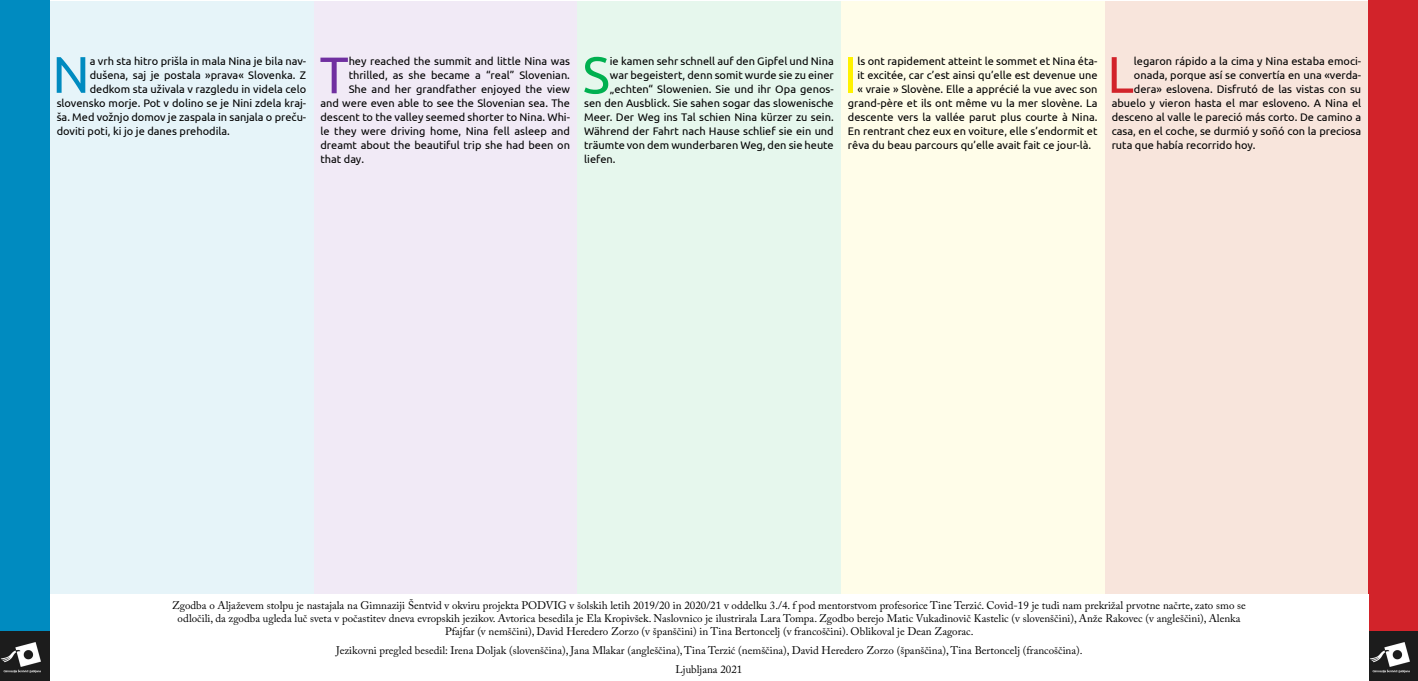
<style>
.page{position:relative;width:1418px;height:681px;background:#fff}
.page>*{position:absolute;margin:0;border:0;box-sizing:border-box;transform-origin:0 0}
.telo{font:51.4px "Ubuntu";color:#008bc0}
.telo-2{font:51.4px "Ubuntu";color:#7030a0}
.telo-3{font:51.4px "Ubuntu";color:#00b050}
.telo-4{font:51.4px "Ubuntu";color:#fff200}
.telo-5{font:51.4px "Ubuntu";color:#d2232a}
.telo-6{font:11px "Ubuntu";color:#000}
.t1{font:11px/13.2px "Adobe Caslon Pro";color:#000;text-align:center}
</style>
<div class="page">
<div style="left:1104px;top:1px;width:264px;height:679px;background:#f8e5dc"></div>
<div style="left:840px;top:1px;width:264px;height:679px;background:#fffde9"></div>
<div style="left:577px;top:0;width:263px;height:680px;background:#e6f7ed"></div>
<div style="left:313px;top:0;width:264px;height:680px;background:#f1eaf6"></div>
<div style="left:50px;top:1px;width:263px;height:679px;background:#e6f4f9"></div>
<div style="left:0;top:0;width:50px;height:680px;background:#008bc0"></div>
<div style="left:1368px;top:0;width:49px;height:680px;background:#d2232a"></div>
<img style="left:0;top:631px;width:50px;height:49px">
<img style="left:1368px;top:631px;width:49px;height:49px">
<div style="left:50px;top:593px;width:1318px;height:87px;background:#fff"></div>
<p class="telo" style="left:52px;top:43px;width:39px">N</p>
<p class="telo-6" style="left:90px;top:54px;width:218px">a vrh sta hitro prišla in mala Nina je bila nav-</p>
<p class="telo-6" style="left:90px;top:68px;width:218px">dušena, saj je postala »prava« Slovenka. Z</p>
<p class="telo-6" style="left:90px;top:82px;width:218px">dedkom sta uživala v razgledu in videla celo</p>
<p class="telo-6" style="left:57px;top:96px;width:251px">slovensko morje. Pot v dolino se je Nini zdela kraj-</p>
<p class="telo-6" style="left:57px;top:110px;width:251px">ša. Med vožnjo domov je zaspala in sanjala o preču-</p>
<p class="telo-6" style="left:57px;top:124px;width:175px">doviti poti, ki jo je danes prehodila.</p>
<p class="telo-2" style="left:319px;top:44px;width:31px">T</p>
<p class="telo-6" style="left:349px;top:55px;width:223px">hey reached the summit and little Nina was</p>
<p class="telo-6" style="left:349px;top:69px;width:223px">thrilled, as she became a “real” Slovenian.</p>
<p class="telo-6" style="left:349px;top:83px;width:223px">She and her grandfather enjoyed the view</p>
<p class="telo-6" style="left:320px;top:97px;width:251px">and were even able to see the Slovenian sea. The</p>
<p class="telo-6" style="left:320px;top:111px;width:251px">descent to the valley seemed shorter to Nina. Whi-</p>
<p class="telo-6" style="left:320px;top:125px;width:251px">le they were driving home, Nina fell asleep and</p>
<p class="telo-6" style="left:320px;top:139px;width:251px">dreamt about the beautiful trip she had been on</p>
<p class="telo-6" style="left:320px;top:153px;width:45px">that day.</p>
<p class="telo-3" style="left:582px;top:44px;width:29px">S</p>
<p class="telo-6" style="left:610px;top:55px;width:225px">ie kamen sehr schnell auf den Gipfel und Nina</p>
<p class="telo-6" style="left:610px;top:69px;width:225px">war begeistert, denn somit wurde sie zu einer</p>
<p class="telo-6" style="left:610px;top:83px;width:225px">„echten“ Slowenien. Sie und ihr Opa genos-</p>
<p class="telo-6" style="left:584px;top:97px;width:251px">sen den Ausblick. Sie sahen sogar das slowenische</p>
<p class="telo-6" style="left:584px;top:111px;width:251px">Meer. Der Weg ins Tal schien Nina kürzer zu sein.</p>
<p class="telo-6" style="left:584px;top:125px;width:251px">Während der Fahrt nach Hause schlief sie ein und</p>
<p class="telo-6" style="left:584px;top:139px;width:251px">träumte von dem wunderbaren Weg, den sie heute</p>
<p class="telo-6" style="left:584px;top:153px;width:33px">liefen.</p>
<p class="telo-4" style="left:843px;top:43px;width:15px">I</p>
<p class="telo-6" style="left:857px;top:54px;width:242px">ls ont rapidement atteint le sommet et Nina éta-</p>
<p class="telo-6" style="left:857px;top:68px;width:242px">it excitée, car c’est ainsi qu’elle est devenue une</p>
<p class="telo-6" style="left:857px;top:82px;width:242px">« vraie » Slovène. Elle a apprécié la vue avec son</p>
<p class="telo-6" style="left:848px;top:96px;width:251px">grand-père et ils ont même vu la mer slovène. La</p>
<p class="telo-6" style="left:848px;top:110px;width:251px">descente vers la vallée parut plus courte à Nina.</p>
<p class="telo-6" style="left:848px;top:124px;width:251px">En rentrant chez eux en voiture, elle s’endormit et</p>
<p class="telo-6" style="left:848px;top:138px;width:245px">rêva du beau parcours qu’elle avait fait ce jour-là.</p>
<p class="telo-5" style="left:1107px;top:43px;width:28px">L</p>
<p class="telo-6" style="left:1133px;top:54px;width:229px">legaron rápido a la cima y Nina estaba emoci-</p>
<p class="telo-6" style="left:1133px;top:68px;width:229px">onada, porque así se convertía en una «verda-</p>
<p class="telo-6" style="left:1133px;top:82px;width:229px">dera» eslovena. Disfrutó de las vistas con su</p>
<p class="telo-6" style="left:1111px;top:96px;width:251px">abuelo y vieron hasta el mar esloveno. A Nina el</p>
<p class="telo-6" style="left:1111px;top:110px;width:251px">desceno al valle le pareció más corto. De camino a</p>
<p class="telo-6" style="left:1111px;top:124px;width:251px">casa, en el coche, se durmió y soñó con la preciosa</p>
<p class="telo-6" style="left:1111px;top:138px;width:145px">ruta que había recorrido hoy.</p>
<p class="t1" style="left:172px;top:598px;width:1075px">Zgodba o Aljaževem stolpu je nastajala na Gimnaziji Šentvid v okviru projekta PODVIG v šolskih letih 2019/20 in 2020/21 v oddelku 3./4. f pod mentorstvom profesorice Tine Terzić. Covid-19 je tudi nam prekrižal prvotne načrte, zato smo se odločili, da zgodba ugleda luč sveta v počastitev dneva evropskih jezikov. Avtorica besedila je Ela Kropivšek. Naslovnico je ilustrirala Lara Tompa. Zgodbo berejo Matic Vukadinovič Kastelic (v slovenščini), Anže Rakovec (v angleščini), Alenka<br>Pfajfar (v nemščini), David Heredero Zorzo (v španščini) in Tina Bertoncelj (v francoščini). Oblikoval je Dean Zagorac.</p>
<p class="t1" style="left:336px;top:643px;width:748px">Jezikovni pregled besedil: Irena Doljak (slovenščina), Jana Mlakar (angleščina), Tina Terzić (nemščina), David Heredero Zorzo (španščina), Tina Bertoncelj (francoščina).</p>
<p class="t1" style="left:675px;top:662px;width:68px">Ljubljana 2021</p>
</div>
